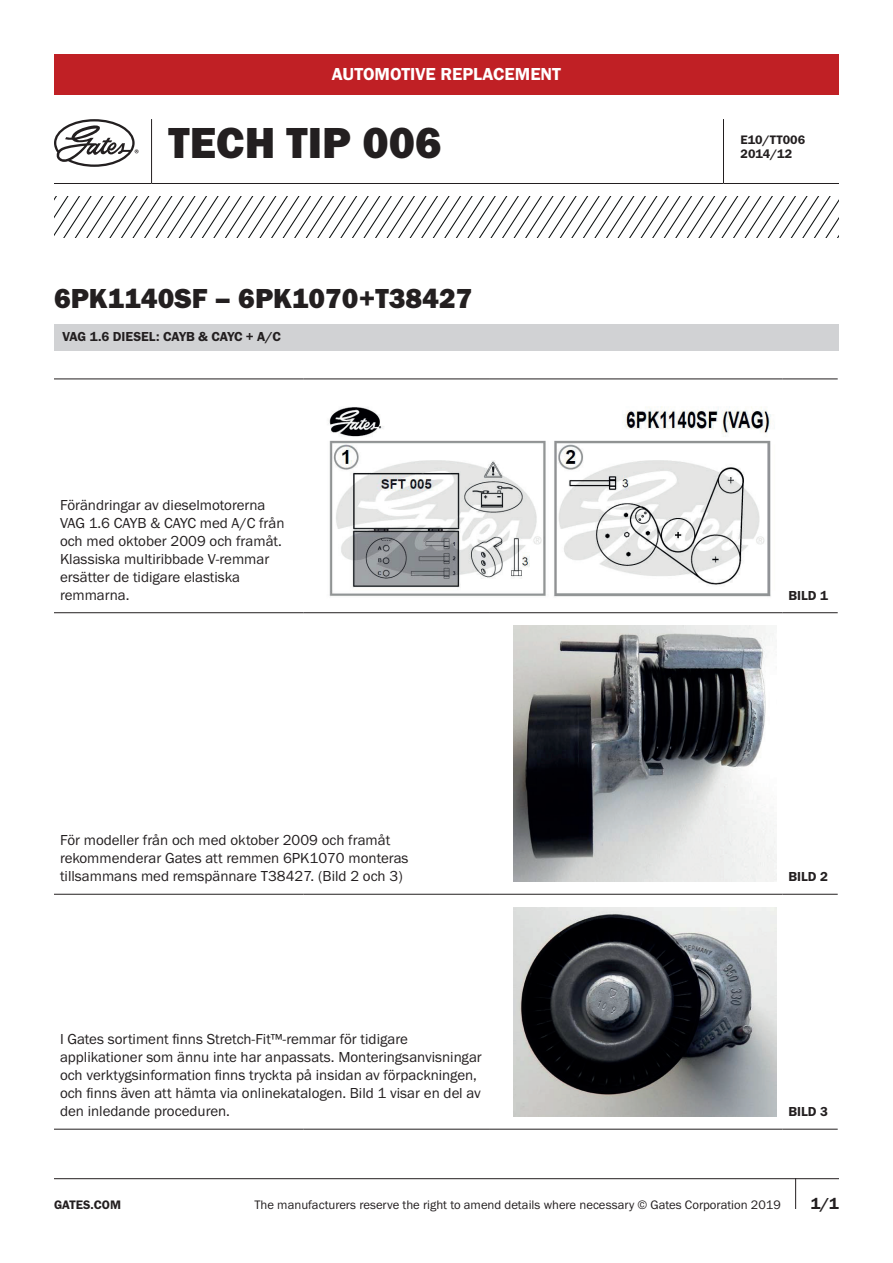
<style>
.page{position:relative;width:893px;height:1263px;background:#fff}
.page>*{position:absolute;margin:0;border:0;box-sizing:border-box;transform-origin:0 0}
.t1{font:45px "Franklin Gothic URW Hea";color:#231f20}
.t2{font:28.5px "Franklin Gothic URW Hea";color:#231f20}
.t3{font:18px "Franklin Gothic URW Dem";color:#fff}
.t4{font:16.5px "Franklin Gothic URW Dem";color:#231f20}
.t5{font:15px/18px "Franklin Gothic URW Boo";color:#231f20}
.t6{font:13.5px "Franklin Gothic URW Dem";color:#231f20}
.t7{font:12.75px "Franklin Gothic URW Boo";color:#231f20}
.t8{font:12.75px/13.5px "Franklin Gothic URW Dem";color:#231f20}
</style>
<div class="page">
<hr style="left:54px;top:1178px;width:785px;height:1px;background:#231f20">
<hr style="left:795px;top:1178px;width:1px;height:31px;background:#231f20">
<div style="left:54px;top:54px;width:785px;height:40px;background:#c02025"></div>
<hr style="left:151px;top:119px;width:1px;height:64px;background:#231f20">
<hr style="left:723px;top:119px;width:1px;height:64px;background:#231f20">
<hr style="left:54px;top:183px;width:98px;height:1px;background:#231f20">
<hr style="left:152px;top:183px;width:571px;height:1px;background:#231f20">
<hr style="left:723px;top:183px;width:116px;height:1px;background:#231f20">
<svg style="left:54px;top:119px;width:85px;height:48px"></svg>
<svg style="left:54px;top:197px;width:785px;height:40px"></svg>
<div style="left:54px;top:324px;width:785px;height:26px;background:#d1d2d4"></div>
<hr style="left:54px;top:378px;width:250px;height:1px;background:#231f20">
<hr style="left:304px;top:378px;width:185px;height:1px;background:#231f20">
<hr style="left:489px;top:378px;width:293px;height:1px;background:#231f20">
<hr style="left:782px;top:378px;width:56px;height:1px;background:#231f20">
<hr style="left:54px;top:612px;width:250px;height:1px;background:#231f20">
<hr style="left:304px;top:612px;width:185px;height:1px;background:#231f20">
<hr style="left:489px;top:612px;width:293px;height:1px;background:#231f20">
<hr style="left:782px;top:612px;width:56px;height:1px;background:#231f20">
<hr style="left:54px;top:894px;width:250px;height:1px;background:#231f20">
<hr style="left:304px;top:894px;width:185px;height:1px;background:#231f20">
<hr style="left:489px;top:894px;width:293px;height:1px;background:#231f20">
<hr style="left:782px;top:894px;width:56px;height:1px;background:#231f20">
<hr style="left:54px;top:1129px;width:250px;height:1px;background:#231f20">
<hr style="left:304px;top:1129px;width:185px;height:1px;background:#231f20">
<hr style="left:489px;top:1129px;width:293px;height:1px;background:#231f20">
<hr style="left:782px;top:1129px;width:56px;height:1px;background:#231f20">
<img style="left:328px;top:406px;width:447px;height:191px">
<img style="left:513px;top:625px;width:263px;height:256px">
<img style="left:513px;top:907px;width:263px;height:209px">
<p class="t3" style="left:332px;top:63px;width:231px">AUTOMOTIVE REPLACEMENT</p>
<h1 class="t1" style="left:169px;top:114px;width:274px">TECH TIP 006</h1>
<p class="t8" style="left:740px;top:133px;width:66px">E10/TT006<br>2014/12</p>
<h2 class="t2" style="left:54px;top:280px;width:420px">6PK1140SF – 6PK1070+T38427</h2>
<p class="t6" style="left:63px;top:329px;width:220px">VAG 1.6 DIESEL: CAYB &amp; CAYC + A/C</p>
<p class="t5" style="left:60px;top:496px;width:226px">Förändringar av dieselmotorerna<br>VAG 1.6 CAYB &amp; CAYC med A/C från och med oktober 2009 och framåt.<br>Klassiska multiribbade V-remmar ersätter de tidigare elastiska remmarna.</p>
<p class="t5" style="left:60px;top:831px;width:350px">För modeller från och med oktober 2009 och framåt rekommenderar Gates att remmen 6PK1070 monteras tillsammans med remspännare T38427. (Bild 2 och 3)</p>
<p class="t5" style="left:60px;top:1030px;width:423px">I Gates sortiment finns Stretch-Fit™-remmar för tidigare applikationer som ännu inte har anpassats. Monteringsanvisningar och verktygsinformation finns tryckta på insidan av förpackningen, och finns även att hämta via onlinekatalogen. Bild 1 visar en del av den inledande proceduren.</p>
<p class="t6" style="left:788px;top:587px;width:41px">BILD 1</p>
<p class="t6" style="left:788px;top:869px;width:41px">BILD 2</p>
<p class="t6" style="left:788px;top:1103px;width:41px">BILD 3</p>
<p class="t8" style="left:54px;top:1198px;width:69px">GATES.COM</p>
<p class="t7" style="left:254px;top:1197px;width:528px">The manufacturers reserve the right to amend details where necessary © Gates Corporation 2019</p>
<p class="t4" style="left:811px;top:1193px;width:30px">1/1</p>
</div>
